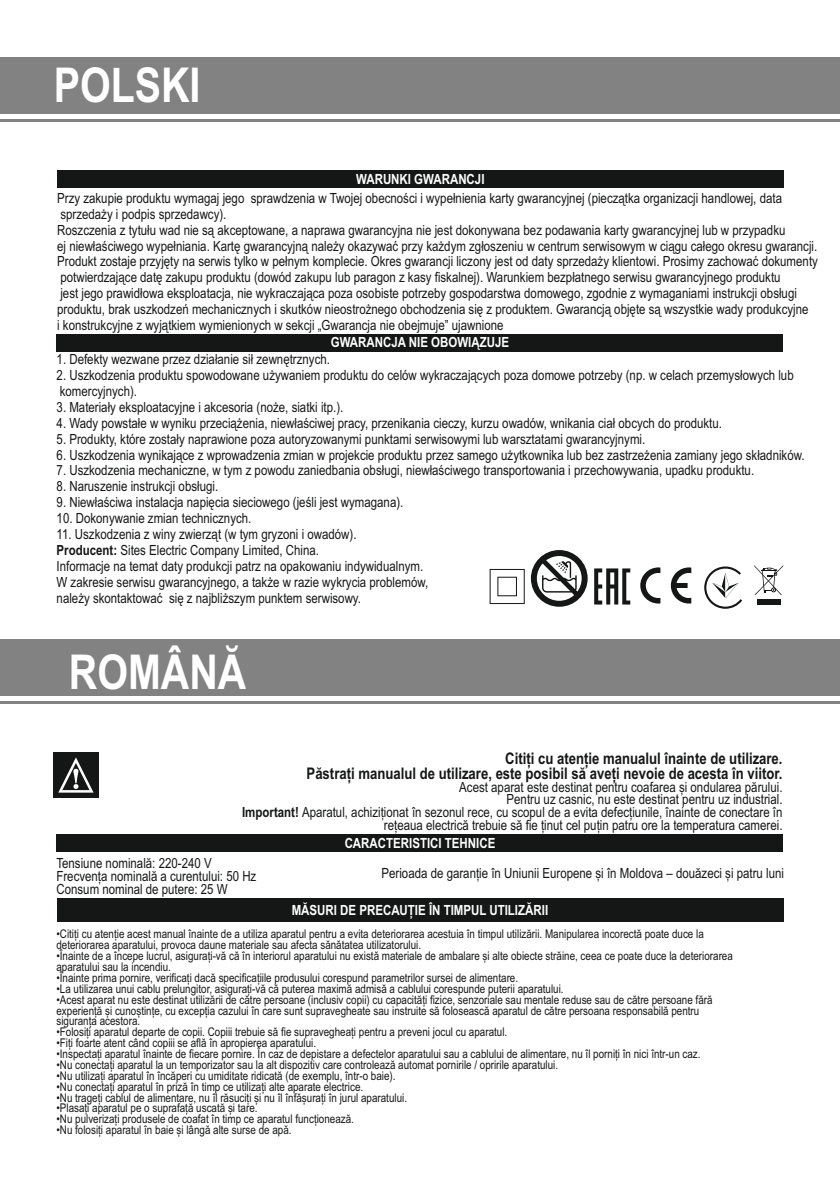
<style>
.page{position:relative;width:840px;height:1191px;background:#fff}
.page>*{position:absolute;margin:0;border:0;box-sizing:border-box;transform-origin:0 0}
.t1{font:700 48px "Arial Narrow";color:#fff}
.t2{font:700 16px/14.6px "Arial Narrow";color:#151616;text-align:right}
.t3{font:14px/15.8px "Arial Narrow";color:#151616}
.t4{font:700 14px "Arial Narrow";color:#fff}
.t5{font:12px/10.8px "Arial Narrow";color:#151616}
.s1{font-weight:700}
</style>
<div class="page">
<div style="left:0;top:57px;width:839px;height:56px;background:#818281"></div>
<hr style="left:0;top:119px;width:839px;height:3px;background:#818281">
<div style="left:57px;top:334px;width:725px;height:18px;background:#151616"></div>
<svg style="left:640px;top:567px;width:51px;height:36px"></svg>
<svg style="left:594px;top:568px;width:36px;height:36px"></svg>
<svg style="left:704px;top:566px;width:37px;height:43px"></svg>
<svg style="left:754px;top:565px;width:28px;height:30px"></svg>
<div style="left:756px;top:599px;width:24px;height:6px;background:#151616"></div>
<svg style="left:489px;top:569px;width:35px;height:35px"></svg>
<div style="left:57px;top:170px;width:725px;height:17px;background:#151616"></div>
<div style="left:0;top:639px;width:836px;height:56px;background:#818281"></div>
<hr style="left:0;top:701px;width:836px;height:3px;background:#818281">
<div style="left:57px;top:835px;width:725px;height:17px;background:#151616"></div>
<div style="left:53px;top:752px;width:46px;height:45px;background:#151616"></div>
<svg style="left:58px;top:757px;width:35px;height:35px"></svg>
<div style="left:57px;top:898px;width:725px;height:23px;background:#151616"></div>
<svg style="left:530px;top:550px;width:57px;height:57px"></svg>
<h1 class="t1" style="left:54px;top:67px;width:148px">POLSKI</h1>
<p class="t4" style="left:356px;top:173px;width:130px">WARUNKI GWARANCJI</p>
<p class="t3" style="left:57px;top:191px;width:761px">Przy zakupie produktu wymagaj jego sprawdzenia w Twojej obecności i wypełnienia karty gwarancyjnej (pieczątka organizacji handlowej, data sprzedaży i podpis sprzedawcy).<br>Roszczenia z tytułu wad nie są akceptowane, a naprawa gwarancyjna nie jest dokonywana bez podawania karty gwarancyjnej lub w przypadku<br>ej niewłaściwego wypełniania. Kartę gwarancyjną należy okazywać przy każdym zgłoszeniu w centrum serwisowym w ciągu całego okresu gwarancji.<br>Produkt zostaje przyjęty na serwis tylko w pełnym komplecie. Okres gwarancji liczony jest od daty sprzedaży klientowi. Prosimy zachować dokumenty potwierdzające datę zakupu produktu (dowód zakupu lub paragon z kasy fiskalnej). Warunkiem bezpłatnego serwisu gwarancyjnego produktu<br>jest jego prawidłowa eksploatacja, nie wykraczająca poza osobiste potrzeby gospodarstwa domowego, zgodnie z wymaganiami instrukcji obsługi produktu, brak uszkodzeń mechanicznych i skutków nieostrożnego obchodzenia się z produktem. Gwarancją objęte są wszystkie wady produkcyjne<br>i konstrukcyjne z wyjątkiem wymienionych w sekcji „Gwarancja nie obejmuje” ujawnione</p>
<p class="t4" style="left:330px;top:336px;width:180px">GWARANCJA NIE OBOWIĄZUJE</p>
<p class="t3" style="left:57px;top:353px;width:275px">1. Defekty wezwane przez działanie sił zewnętrznych.</p>
<p class="t3" style="left:57px;top:369px;width:738px">2. Uszkodzenia produktu spowodowane używaniem produktu do celów wykraczających poza domowe potrzeby (np. w celach przemysłowych lub komercyjnych).</p>
<p class="t3" style="left:57px;top:400px;width:288px">3. Materiały eksploatacyjne i akcesoria (noże, siatki itp.).</p>
<p class="t3" style="left:57px;top:416px;width:666px">4. Wady powstałe w wyniku przeciążenia, niewłaściwej pracy, przenikania cieczy, kurzu owadów, wnikania ciał obcych do produktu.</p>
<p class="t3" style="left:57px;top:432px;width:590px">5. Produkty, które zostały naprawione poza autoryzowanymi punktami serwisowymi lub warsztatami gwarancyjnymi.</p>
<p class="t3" style="left:57px;top:448px;width:749px">6. Uszkodzenia wynikające z wprowadzenia zmian w projekcie produktu przez samego użytkownika lub bez zastrzeżenia zamiany jego składników.</p>
<p class="t3" style="left:57px;top:464px;width:698px">7. Uszkodzenia mechaniczne, w tym z powodu zaniedbania obsługi, niewłaściwego transportowania i przechowywania, upadku produktu.</p>
<p class="t3" style="left:57px;top:480px;width:163px">8. Naruszenie instrukcji obsługi.</p>
<p class="t3" style="left:57px;top:495px;width:348px">9. Niewłaściwa instalacja napięcia sieciowego (jeśli jest wymagana).</p>
<p class="t3" style="left:57px;top:511px;width:196px">10. Dokonywanie zmian technicznych.</p>
<p class="t3" style="left:57px;top:527px;width:373px">11. Uszkodzenia z winy zwierząt (w tym gryzoni i owadów).<br><span class="s1">Producent:</span> Sites Electric Company Limited, China.<br>Informacje na temat daty produkcji patrz na opakowaniu indywidualnym.<br>W zakresie serwisu gwarancyjnego, a także w razie wykrycia problemów, należy skontaktować się z najbliższym punktem serwisowy.</p>
<h1 class="t1" style="left:67px;top:649px;width:179px">ROMÂNĂ</h1>
<p class="t2" style="left:306px;top:752px;width:477px">Citiți cu atenție manualul înainte de utilizare.<br>Păstrați manualul de utilizare, este posibil să aveți nevoie de acesta în viitor.</p>
<p class="t3" style="left:242px;top:781px;width:541px;line-height:12.8px;text-align:right">Acest aparat este destinat pentru coafarea și ondularea părului.<br>Pentru uz casnic, nu este destinat pentru uz industrial.<br><span class="s1">Important!</span> Aparatul, achiziționat în sezonul rece, cu scopul de a evita defecțiunile, înainte de conectare în rețeaua electrică trebuie să fie ținut cel puțin patru ore la temperatura camerei.</p>
<p class="t3" style="left:56px;top:858px;width:201px;line-height:12.6px">Tensiune nominală: 220-240 V<br>Frecvența nominală a curentului: 50 Hz<br>Consum nominal de putere: 25 W</p>
<p class="t4" style="left:344px;top:838px;width:152px">CARACTERISTICI TEHNICE</p>
<p class="t3" style="left:381px;top:866px;width:404px">Perioada de garanție în Uniunii Europene și în Moldova – douăzeci și patru luni</p>
<p class="t4" style="left:291px;top:904px;width:258px">MĂSURI DE PRECAUȚIE ÎN TIMPUL UTILIZĂRII</p>
<p class="t5" style="left:56px;top:930px;width:648px">• Citiți cu atenție acest manual înainte de a utiliza aparatul pentru a evita deteriorarea acestuia în timpul utilizării. Manipularea incorectă poate duce la deteriorarea aparatului, provoca daune materiale sau afecta sănătatea utilizatorului.</p>
<p class="t5" style="left:56px;top:951px;width:677px">•Înainte de a începe lucrul, asigurați-vă că în interiorul aparatului nu există materiale de ambalare și alte obiecte străine, ceea ce poate duce la deteriorarea aparatului sau la incendiu.</p>
<p class="t5" style="left:56px;top:973px;width:463px">• Înainte prima pornire, verificați dacă specificațiile produsului corespund parametrilor sursei de alimentare.</p>
<p class="t5" style="left:56px;top:984px;width:508px">• La utilizarea unui cablu prelungitor, asigurați-vă că puterea maximă admisă a cablului corespunde puterii aparatului.</p>
<p class="t5" style="left:56px;top:995px;width:657px">• Acest aparat nu este destinat utilizării de către persoane (inclusiv copii) cu capacități fizice, senzoriale sau mentale reduse sau de către persoane fără experiență și cunoștințe, cu excepția cazului în care sunt supravegheate sau instruite să folosească aparatul de către persoana responsabilă pentru siguranța acestora.</p>
<p class="t5" style="left:56px;top:1027px;width:452px">• Folosiți aparatul departe de copii. Copiii trebuie să fie supravegheați pentru a preveni jocul cu aparatul.</p>
<p class="t5" style="left:56px;top:1038px;width:261px">• Fiți foarte atent când copiii se află în apropierea aparatului.</p>
<p class="t5" style="left:56px;top:1049px;width:645px">• Inspectați aparatul înainte de fiecare pornire. În caz de depistare a defectelor aparatului sau a cablului de alimentare, nu îl porniți în nici într-un caz.</p>
<p class="t5" style="left:56px;top:1060px;width:503px">• Nu conectați aparatul la un temporizator sau la alt dispozitiv care controlează automat pornirile / opririle aparatului.</p>
<p class="t5" style="left:56px;top:1071px;width:340px">• Nu utilizați aparatul în încăperi cu umiditate ridicată (de exemplu, într-o baie).</p>
<p class="t5" style="left:56px;top:1082px;width:308px">• Nu conectați aparatul în priză în timp ce utilizați alte aparate electrice.</p>
<p class="t5" style="left:56px;top:1093px;width:352px">• Nu trageți cablul de alimentare, nu îl răsuciți și nu îl înfășurați în jurul aparatului.</p>
<p class="t5" style="left:56px;top:1103px;width:202px">• Plasați aparatul pe o suprafață uscată și tare.</p>
<p class="t5" style="left:56px;top:1114px;width:299px">•Nu pulverizați produsele de coafat în timp ce aparatul funcționează.</p>
<p class="t5" style="left:56px;top:1125px;width:236px">• Nu folosiți aparatul în baie și lângă alte surse de apă.</p>
</div>
